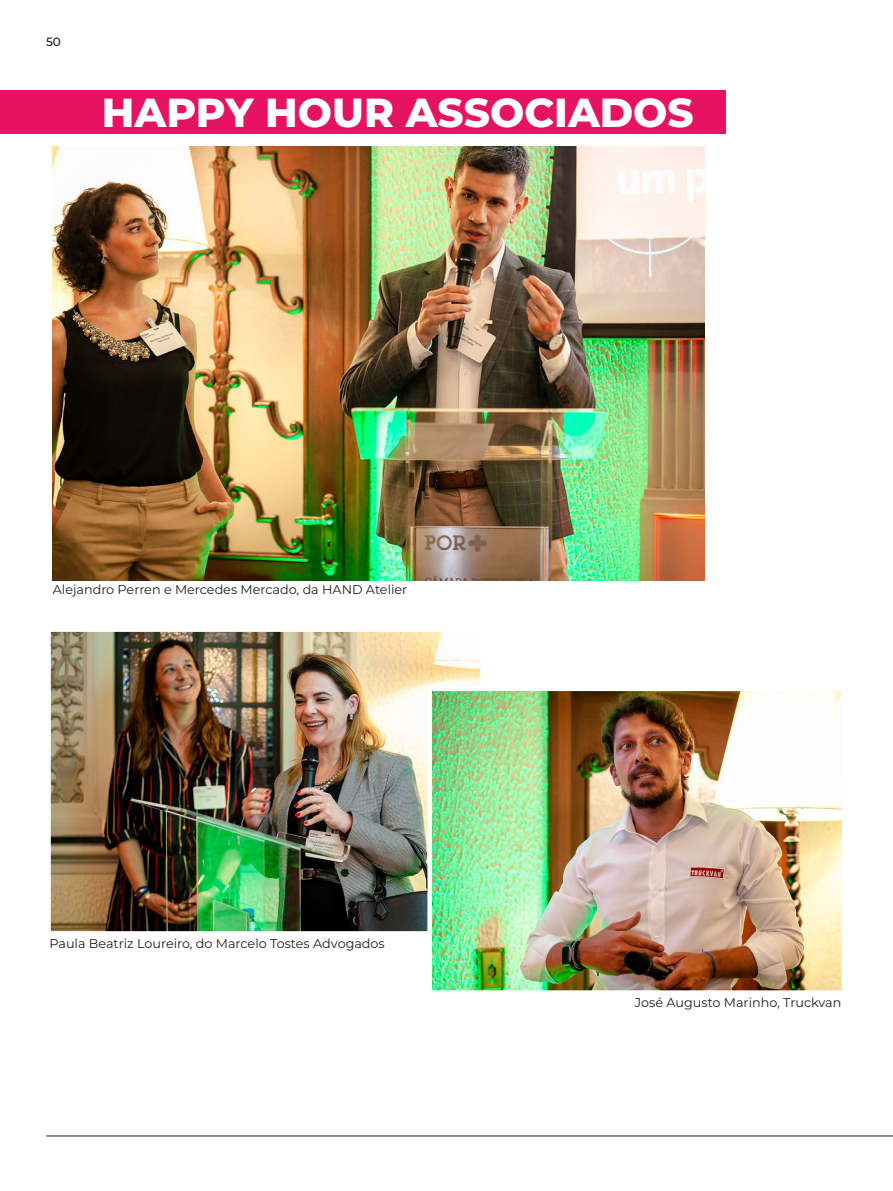
<style>
.page{position:relative;width:893px;height:1191px;background:#fff}
.page>*{position:absolute;margin:0;border:0;box-sizing:border-box;transform-origin:0 0}
.t1{font:800 40.5px "Montserrat";color:#fff}
.Body_Std{font:12.75px "Montserrat";color:#231f20}
.t2{font:500 12px "Montserrat";color:#231f20}
</style>
<div class="page">
<img style="left:53px;top:147px;width:652px;height:433px">
<img style="left:51px;top:632px;width:429px;height:298px">
<div style="left:46px;top:627px;width:439px;height:308px;border:4px solid #fff"></div>
<hr style="left:46px;top:1135px;width:846px;height:1px;background:#231f20">
<div style="left:0;top:90px;width:726px;height:44px;background:#e51362"></div>
<img style="left:432px;top:691px;width:409px;height:298px">
<div style="left:427px;top:686px;width:419px;height:308px;border:4px solid #fff"></div>
<p class="t2" style="left:46px;top:34px;width:16px">50</p>
<p class="t1" style="left:102px;top:83px;width:593px">HAPPY HOUR ASSOCIADOS</p>
<p class="Body_Std" style="left:53px;top:581px;width:356px">Alejandro Perren e Mercedes Mercado, da HAND Atelier</p>
<p class="Body_Std" style="left:49px;top:934px;width:337px">Paula Beatriz Loureiro, do Marcelo Tostes Advogados</p>
<p class="Body_Std" style="left:634px;top:994px;width:208px">José Augusto Marinho, Truckvan</p>
</div>
